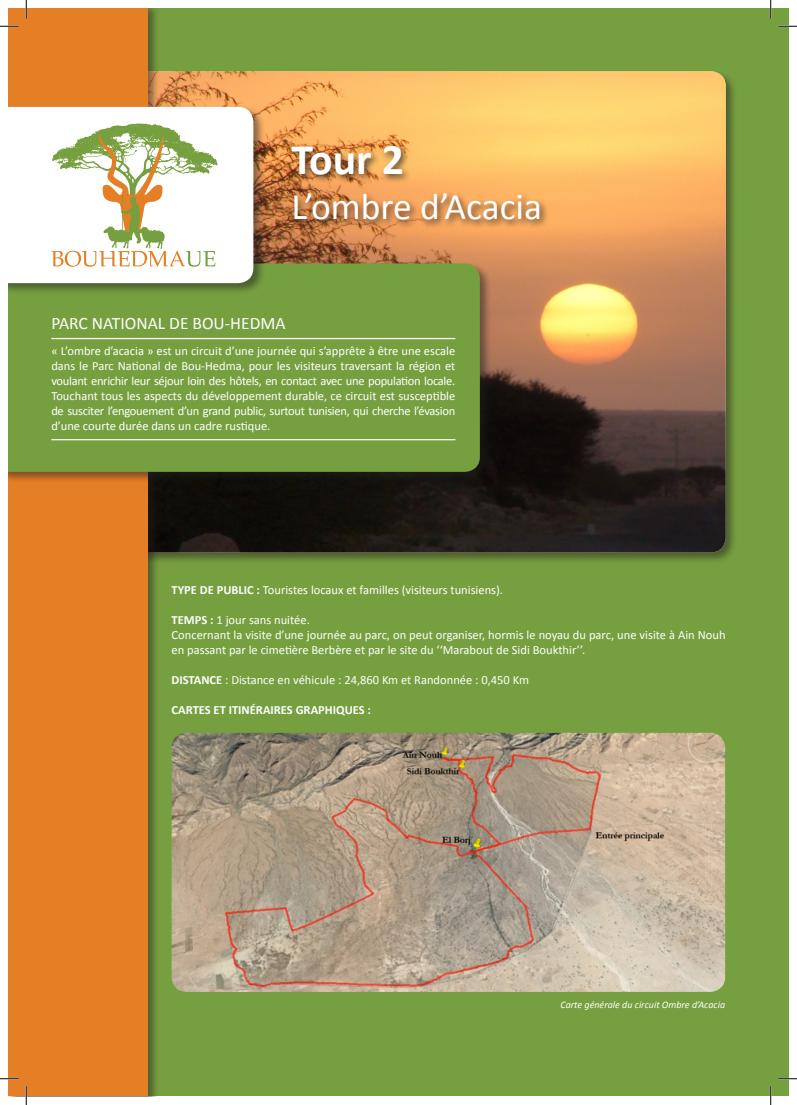
<style>
.page{position:relative;width:797px;height:1105px;background:#fff}
.page>*{position:absolute;margin:0;border:0;box-sizing:border-box;transform-origin:0 0}
.t1{font:700 43.75px "Calibri";color:#fff}
.t2{font:37.5px "Calibri";color:#fff}
.t3{font:17.5px "Calibri";color:#fff}
.t4{font:12.5px/15px "Calibri";color:#fff;text-align:justify}
.t5{font:700 12.5px "Calibri";color:#fff}
.t6{font:italic 10px "Calibri";color:#fff}
.s1{font-weight:700}
</style>
<div class="page">
<div style="left:27px;top:9px;width:761px;height:1087px;background:#769f3f"></div>
<div style="left:69px;top:69px;width:668px;height:495px;background:#231f20;opacity:.5"></div>
<img style="left:160px;top:71px;width:565px;height:481px">
<div style="left:9px;top:9px;width:151px;height:1087px;background:#231f20;opacity:.5"></div>
<div style="left:9px;top:9px;width:139px;height:1087px;background:#e57f25"></div>
<div style="left:9px;top:262px;width:483px;height:221px;background:#231f20;opacity:.5"></div>
<svg style="left:9px;top:263px;width:471px;height:209px"></svg>
<div style="left:9px;top:105px;width:256px;height:190px;background:#231f20;opacity:.5"></div>
<div style="left:9px;top:107px;width:244px;height:176px;background:#fff"></div>
<svg style="left:51px;top:123px;width:167px;height:144px;background:#e1e0c5"></svg>
<hr style="left:51px;top:338px;width:404px;height:1px;background:#fff">
<hr style="left:51px;top:439px;width:404px;height:1px;background:#fff">
<div style="left:288px;top:142px;width:261px;height:87px;background:#231f20;opacity:.75"></div>
<img style="left:172px;top:733px;width:553px;height:259px">
<svg style="left:0;top:25px;width:19px;height:2px"></svg>
<svg style="left:778px;top:25px;width:19px;height:2px"></svg>
<svg style="left:0;top:1078px;width:19px;height:1px"></svg>
<svg style="left:778px;top:1078px;width:19px;height:1px"></svg>
<svg style="left:25px;top:0;width:2px;height:19px"></svg>
<svg style="left:25px;top:1086px;width:2px;height:19px"></svg>
<svg style="left:770px;top:0;width:1px;height:19px"></svg>
<svg style="left:770px;top:1086px;width:1px;height:19px"></svg>
<p class="t1" style="left:291px;top:132px;width:114px">Tour 2</p>
<p class="t2" style="left:291px;top:183px;width:252px">L’ombre d’Acacia</p>
<p class="t3" style="left:51px;top:312px;width:236px">PARC NATIONAL DE BOU-HEDMA</p>
<p class="t4" style="left:51px;top:344px;width:405px">« L’ombre d’acacia » est un circuit d’une journée qui s’apprête à être une escale dans le Parc National de Bou-Hedma, pour les visiteurs traversant la région et voulant enrichir leur séjour loin des hôtels, en contact avec une population locale.<br>Touchant tous les aspects du développement durable, ce circuit est susceptible de susciter l’engouement d’un grand public, surtout tunisien, qui cherche l’évasion d’une courte durée dans un cadre rustique.</p>
<p class="t4" style="left:172px;top:582px;width:333px"><span class="s1">TYPE DE PUBLIC :</span> Touristes locaux et familles (visiteurs tunisiens).</p>
<p class="t4" style="left:172px;top:612px;width:140px"><span class="s1">TEMPS :</span> 1 jour sans nuitée.</p>
<p class="t4" style="left:172px;top:627px;width:555px">Concernant la visite d’une journée au parc, on peut organiser, hormis le noyau du parc, une visite à Ain Nouh en passant par le cimetière Berbère et par le site du ‘‘Marabout de Sidi Boukthir’’.</p>
<p class="t4" style="left:172px;top:672px;width:359px"><span class="s1">DISTANCE</span> : Distance en véhicule : 24,860 Km et Randonnée : 0,450 Km</p>
<p class="t5" style="left:172px;top:702px;width:201px">CARTES ET ITINÉRAIRES GRAPHIQUES :</p>
<p class="t6" style="left:560px;top:998px;width:166px">Carte générale du circuit Ombre d’Acacia</p>
</div>
